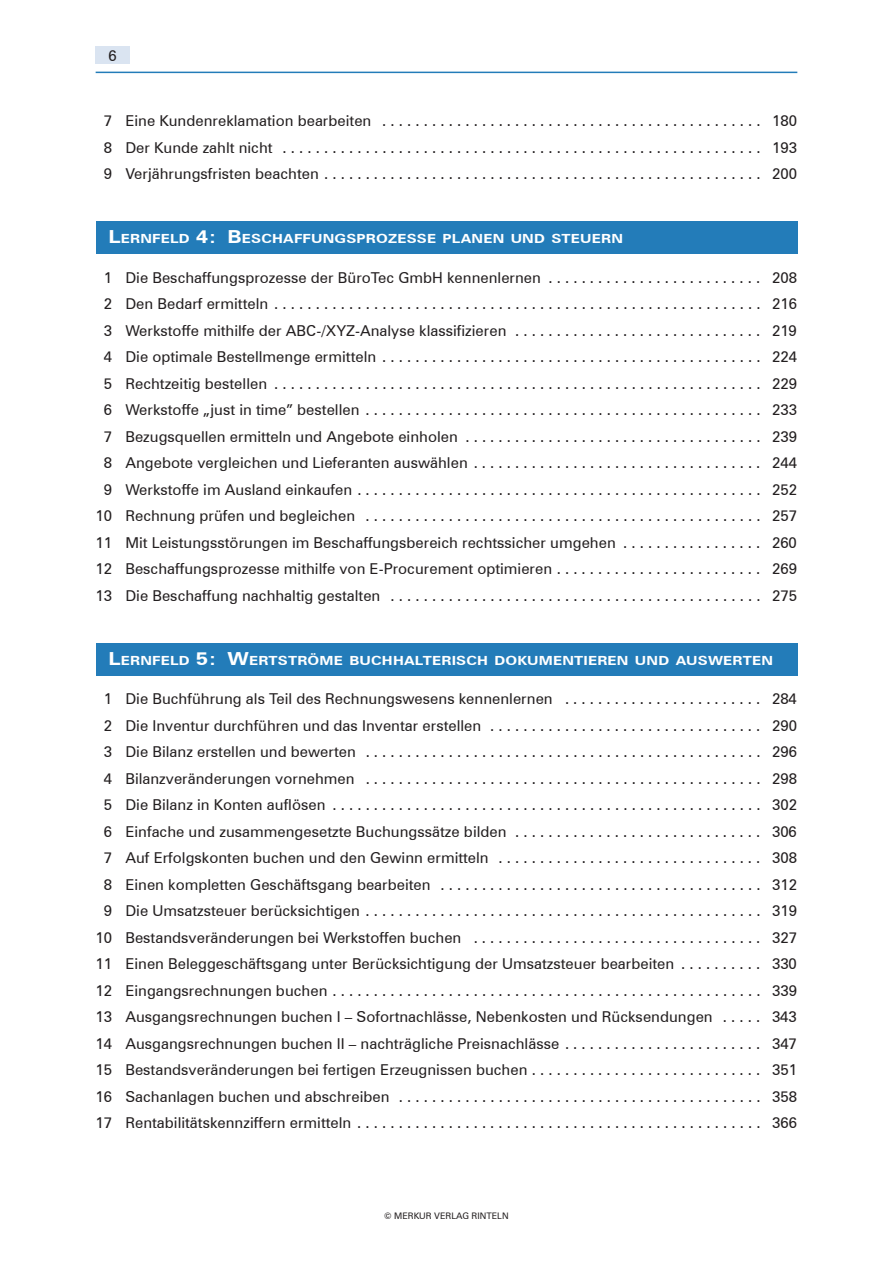
<style>
.page{position:relative;width:893px;height:1263px;background:#fff}
.page>*{position:absolute;margin:0;border:0;box-sizing:border-box;transform-origin:0 0}
.t1{font:15px/26.5px "Zurich BT";color:#231f20;text-align:center}
.t2{font:700 12.6px "Zurich BT";letter-spacing:.015em;color:#fff;scale:1.2 1}
.t3{font:9px "Zurich BT";color:#231f20}
.s1{font-size:18px}
</style>
<div class="page">
<div style="left:96px;top:47px;width:34px;height:17px;background:#dae4f1"></div>
<hr style="left:96px;top:72px;width:701px;height:1px;background:#237cb9">
<div style="left:96px;top:221px;width:701px;height:33px;background:#237cb9"></div>
<div style="left:96px;top:643px;width:701px;height:33px;background:#237cb9"></div>
<p class="t1" style="left:108px;top:42px;width:10px">6</p>
<p class="t1" style="left:104px;top:108px;width:694px;text-align:justify">7 Eine Kundenreklamation bearbeiten .............................................. 180<br>8 Der Kunde zahlt nicht .......................................................... 193<br>9 Verjährungsfristen beachten ..................................................... 200</p>
<p class="t2" style="left:108px;top:231px;width:430px"><span class="s1">L</span>ERNFELD <span class="s1">4: B</span>ESCHAFFUNGSPROZESSE PLANEN UND STEUERN</p>
<p class="t1" style="left:96px;top:264px;width:703px">1 Die Beschaffungsprozesse der BüroTec GmbH kennenlernen . . . . . . . . . . . . . . . . . . . . . . . . . . 208<br>2 Den Bedarf ermitteln ........................................................... 216<br>3 Werkstoffe mithilfe der ABC-/XYZ-Analyse klassifizieren . . . . . . . . . . . . . . . . . . . . . . . . . . . . . . 219<br>4 Die optimale Bestellmenge ermitteln .............................................. 224<br>5 Rechtzeitig bestellen ........................................................... 229<br>6 Werkstoffe „just in time” bestellen ................................................ 233<br>7 Bezugsquellen ermitteln und Angebote einholen . . . . . . . . . . . . . . . . . . . . . . . . . . . . . . . . . . . . 239<br>8 Angebote vergleichen und Lieferanten auswählen . . . . . . . . . . . . . . . . . . . . . . . . . . . . . . . . . . . 244<br>9 Werkstoffe im Ausland einkaufen ................................................. 252<br>10 Rechnung prüfen und begleichen ................................................ 257<br>11 Mit Leistungsstörungen im Beschaffungsbereich rechtssicher umgehen . . . . . . . . . . . . . . . . . 260<br>12 Beschaffungsprozesse mithilfe von E-Procurement optimieren . . . . . . . . . . . . . . . . . . . . . . . . . 269<br>13 Die Beschaffung nachhaltig gestalten ............................................. 275</p>
<p class="t2" style="left:108px;top:653px;width:555px"><span class="s1">L</span>ERNFELD <span class="s1">5: W</span>ERTSTRÖME BUCHHALTERISCH DOKUMENTIEREN UND AUSWERTEN</p>
<p class="t1" style="left:96px;top:685px;width:703px">1 Die Buchführung als Teil des Rechnungswesens kennenlernen . . . . . . . . . . . . . . . . . . . . . . . . 284<br>2 Die Inventur durchführen und das Inventar erstellen . . . . . . . . . . . . . . . . . . . . . . . . . . . . . . . . . 290<br>3 Die Bilanz erstellen und bewerten ................................................ 296<br>4 Bilanzveränderungen vornehmen ................................................ 298<br>5 Die Bilanz in Konten auflösen .................................................... 302<br>6 Einfache und zusammengesetzte Buchungssätze bilden . . . . . . . . . . . . . . . . . . . . . . . . . . . . . . 306<br>7 Auf Erfolgskonten buchen und den Gewinn ermitteln . . . . . . . . . . . . . . . . . . . . . . . . . . . . . . . . 308<br>8 Einen kompletten Geschäftsgang bearbeiten ....................................... 312<br>9 Die Umsatzsteuer berücksichtigen ................................................ 319<br>10 Bestandsveränderungen bei Werkstoffen buchen . . . . . . . . . . . . . . . . . . . . . . . . . . . . . . . . . . . 327<br>11 Einen Beleggeschäftsgang unter Berücksichtigung der Umsatzsteuer bearbeiten . . . . . . . . . . 330<br>12 Eingangsrechnungen buchen .................................................... 339<br>13 Ausgangsrechnungen buchen I – Sofortnachlässe, Nebenkosten und Rücksendungen . . . . . 343<br>14 Ausgangsrechnungen buchen II – nachträgliche Preisnachlässe . . . . . . . . . . . . . . . . . . . . . . . . 347<br>15 Bestandsveränderungen bei fertigen Erzeugnissen buchen . . . . . . . . . . . . . . . . . . . . . . . . . . . . 351<br>16 Sachanlagen buchen und abschreiben ............................................ 358<br>17 Rentabilitätskennziffern ermitteln ................................................. 366</p>
<p class="t3" style="left:384px;top:1210px;width:126px">© MERKUR VERLAG RINTELN</p>
</div>
